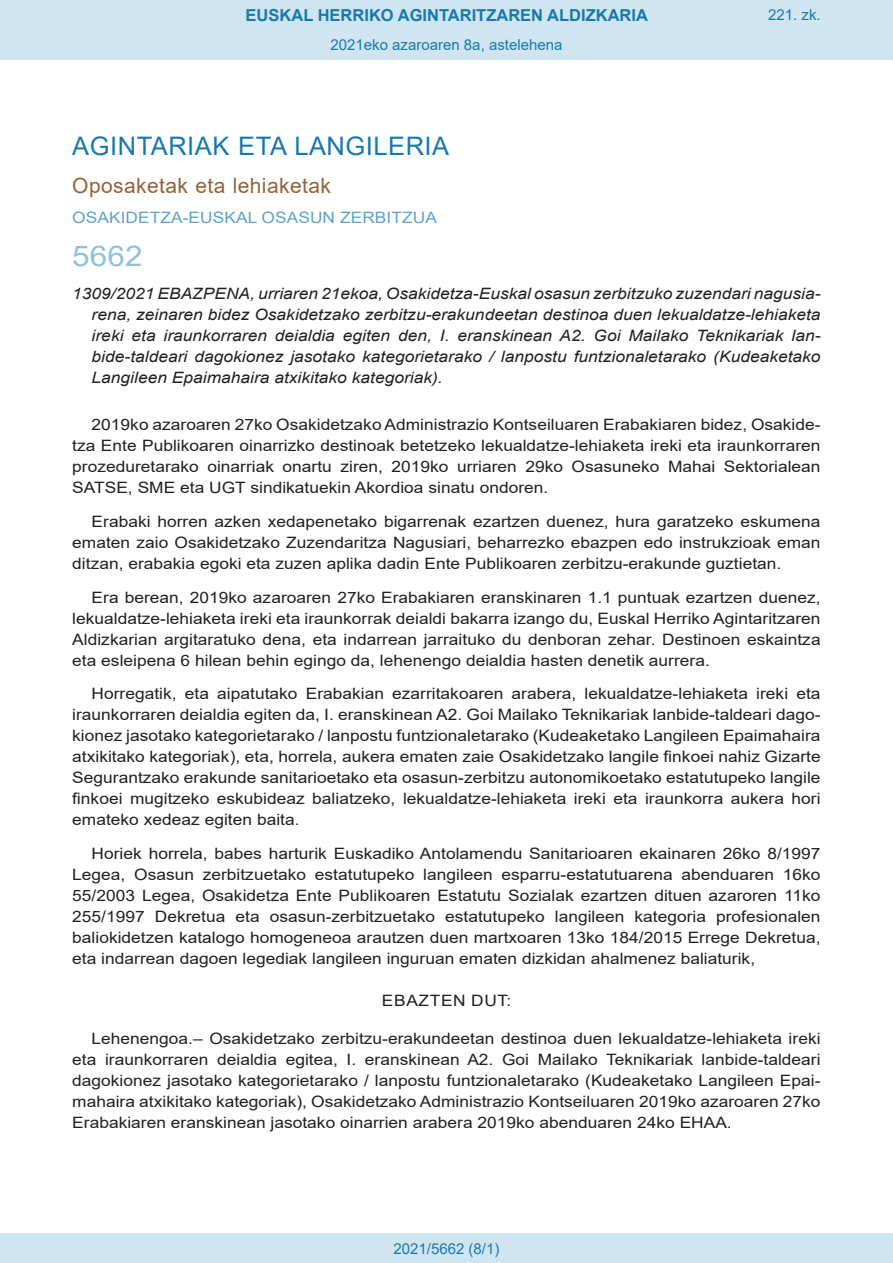
<style>
.page{position:relative;width:893px;height:1263px;background:#fff}
.page>*{position:absolute;margin:0;border:0;box-sizing:border-box;transform-origin:0 0}
.BOPVOrden{font:28.5px "Arial";color:#90c0db;scale:1.11 1}
.BOPVSeccion{font:25.5px "Arial";letter-spacing:.02em;color:#1879ad}
.BOPVSubseccion{font:21px "Arial";letter-spacing:.02em;color:#956338}
.t1{font:700 16.5px "Arial";color:#1879ad}
.BOPVDetalle{font:15.6px/21px "Arial";color:#231f20;text-align:justify;scale:1.11 1}
.BOPVTitulo{font:italic 15.6px/21px "Arial";color:#231f20;text-align:justify;scale:1.11 1}
.BOPVOrganismo{font:15.6px "Arial";letter-spacing:.005em;color:#5ea4ca;scale:1.11 1}
.BOPVClave{font:15.6px "Arial";letter-spacing:.035em;color:#231f20;scale:1.11 1}
.Paginacion_Centro{font:15px "Arial";color:#1879ad}
</style>
<div class="page">
<div style="left:0;top:0;width:893px;height:60px;background:#d0e5f0"></div>
<div style="left:0;top:1233px;width:893px;height:30px;background:#d0e5f0"></div>
<p class="t1" style="left:246px;top:3px;width:404px">EUSKAL HERRIKO AGINTARITZAREN ALDIZKARIA</p>
<p class="Paginacion_Centro" style="left:331px;top:35px;width:233px">2021eko azaroaren 8a, astelehena</p>
<p class="Paginacion_Centro" style="left:768px;top:5px;width:54px">221. zk.</p>
<p class="BOPVSeccion" style="left:72px;top:128px;width:378px">AGINTARIAK ETA LANGILERIA</p>
<p class="BOPVSubseccion" style="left:72px;top:171px;width:260px">Oposaketak eta lehiaketak</p>
<p class="BOPVOrganismo" style="left:72px;top:207px;width:330px">OSAKIDETZA-EUSKAL OSASUN ZERBITZUA</p>
<p class="BOPVOrden" style="left:72px;top:236px;width:65px">5662</p>
<p class="BOPVTitulo" style="left:92px;top:284px;width:658px;text-indent:-19px">1309/2021 EBAZPENA, urriaren 21ekoa, Osakidetza-Euskal osasun zerbitzuko zuzendari nagusia&shy;rena, zeinaren bidez Osakidetzako zerbitzu-erakundeetan destinoa duen lekualdatze-lehiaketa ireki eta iraunkorraren deialdia egiten den, I. eranskinean A2. Goi Mailako Teknikariak lan&shy;bide-taldeari dagokionez jasotako kategorietarako / lanpostu funtzionaletarako (Kudeaketako Langileen Epaimahaira atxikitako kategoriak).</p>
<p class="BOPVDetalle" style="left:72px;top:414px;width:676px;text-indent:19px">2019ko azaroaren 27ko Osakidetzako Administrazio Kontseiluaren Erabakiaren bidez, Osakide&shy;tza Ente Publikoaren oinarrizko destinoak betetzeko lekualdatze-lehiaketa ireki eta iraunkorraren prozeduretarako oinarriak onartu ziren, 2019ko urriaren 29ko Osasuneko Mahai Sektorialean SATSE, SME eta UGT sindikatuekin Akordioa sinatu ondoren.</p>
<p class="BOPVDetalle" style="left:72px;top:511px;width:676px;text-indent:19px">Erabaki horren azken xedapenetako bigarrenak ezartzen duenez, hura garatzeko eskumena ematen zaio Osakidetzako Zuzendaritza Nagusiari, beharrezko ebazpen edo instrukzioak eman ditzan, erabakia egoki eta zuzen aplika dadin Ente Publikoaren zerbitzu-erakunde guztietan.</p>
<p class="BOPVDetalle" style="left:72px;top:586px;width:676px;text-indent:19px">Era berean, 2019ko azaroaren 27ko Erabakiaren eranskinaren 1.1 puntuak ezartzen duenez, lekualdatze-lehiaketa ireki eta iraunkorrak deialdi bakarra izango du, Euskal Herriko Agintaritzaren Aldizkarian argitaratuko dena, eta indarrean jarraituko du denboran zehar. Destinoen eskaintza eta esleipena 6 hilean behin egingo da, lehenengo deialdia hasten denetik aurrera.</p>
<p class="BOPVDetalle" style="left:72px;top:683px;width:676px;text-indent:19px">Horregatik, eta aipatutako Erabakian ezarritakoaren arabera, lekualdatze-lehiaketa ireki eta iraunkorraren deialdia egiten da, I. eranskinean A2. Goi Mailako Teknikariak lanbide-taldeari dago&shy;kionez jasotako kategorietarako / lanpostu funtzionaletarako (Kudeaketako Langileen Epaimahaira atxikitako kategoriak), eta, horrela, aukera ematen zaie Osakidetzako langile finkoei nahiz Gizarte Segurantzako erakunde sanitarioetako eta osasun-zerbitzu autonomikoetako estatutupeko langile finkoei mugitzeko eskubideaz baliatzeko, lekualdatze-lehiaketa ireki eta iraunkorra aukera hori emateko xedeaz egiten baita.</p>
<p class="BOPVDetalle" style="left:72px;top:843px;width:676px;text-indent:19px">Horiek horrela, babes harturik Euskadiko Antolamendu Sanitarioaren ekainaren 26ko 8/1997<br>Legea, Osasun zerbitzuetako estatutupeko langileen esparru-estatutuarena abenduaren 16ko 55/2003 Legea, Osakidetza Ente Publikoaren Estatutu Sozialak ezartzen dituen azaroren 11ko 255/1997 Dekretua eta osasun-zerbitzuetako estatutupeko langileen kategoria profesionalen baliokidetzen katalogo homogeneoa arautzen duen martxoaren 13ko 184/2015 Errege Dekretua, eta indarrean dagoen legediak langileen inguruan ematen dizkidan ahalmenez baliaturik,</p>
<p class="BOPVClave" style="left:382px;top:990px;width:118px">EBAZTEN DUT:</p>
<p class="BOPVDetalle" style="left:72px;top:1028px;width:676px;text-indent:19px">Lehenengoa.– Osakidetzako zerbitzu-erakundeetan destinoa duen lekualdatze-lehiaketa ireki eta iraunkorraren deialdia egitea, I. eranskinean A2. Goi Mailako Teknikariak lanbide-taldeari dagokionez jasotako kategorietarako / lanpostu funtzionaletarako (Kudeaketako Langileen Epai&shy;mahaira atxikitako kategoriak), Osakidetzako Administrazio Kontseiluaren 2019ko azaroaren 27ko Erabakiaren eranskinean jasotako oinarrien arabera 2019ko abenduaren 24ko EHAA.</p>
<p class="Paginacion_Centro" style="left:393px;top:1238px;width:107px">2021/5662 (8/1)</p>
</div>
